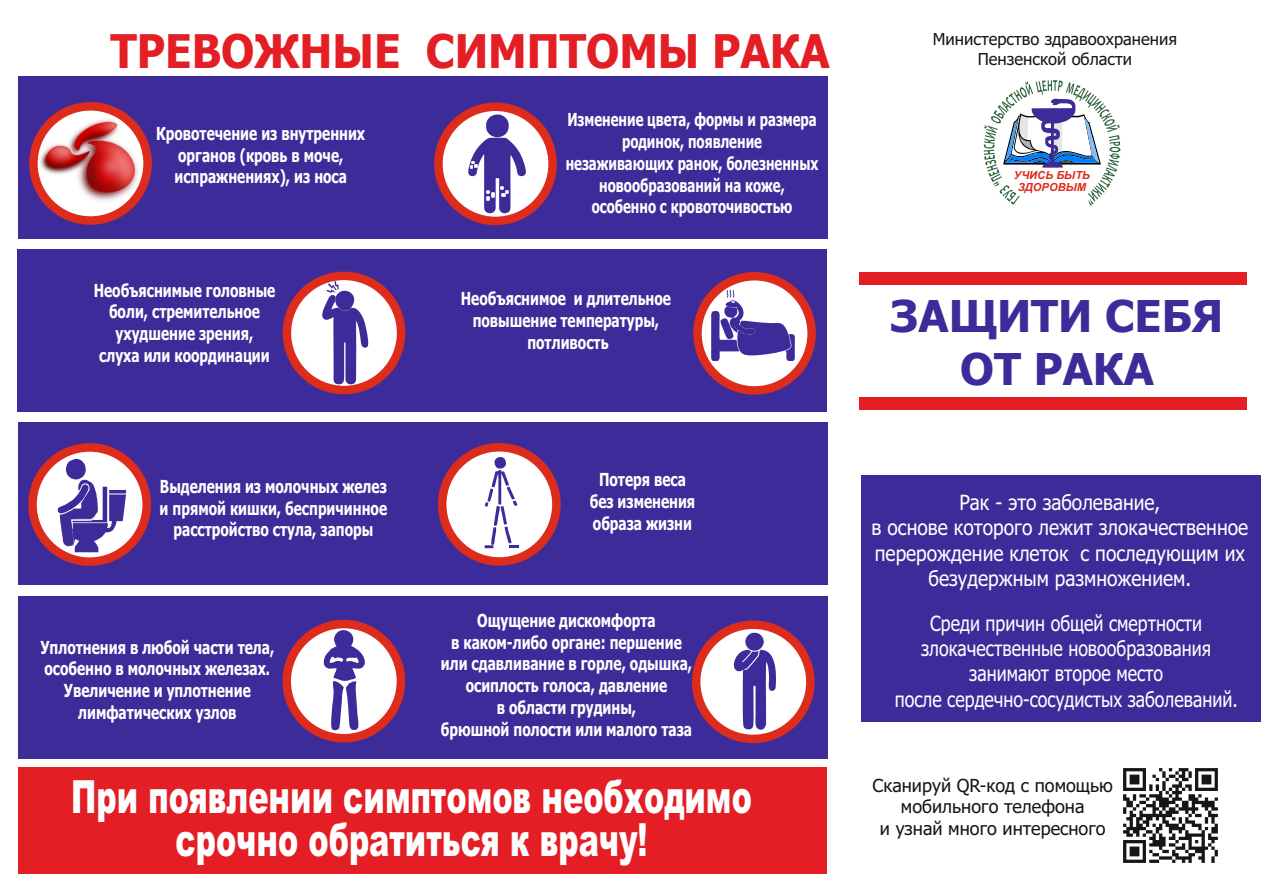
<style>
.page{position:relative;width:1263px;height:893px;background:#fff}
.page>*{position:absolute;margin:0;border:0;box-sizing:border-box;transform-origin:0 0}
.t1{font:700 46.5px "Tahoma";color:#e31e24;scale:.93 1}
.t2{font:900 45.75px/42.6px "Arial";color:#fff;text-align:center;scale:.66 1}
.t3{font:700 43.95px/53.1px "Tahoma";color:#3c2b99;text-align:center}
.t4{font:21px/25.3px "Tahoma";color:#fff;text-align:center;scale:.85 1}
.t5{font:21px/25.3px "Tahoma";color:#fff;text-align:center;scale:.91 1}
.t6{font:700 18px/21.8px "Tahoma";color:#fff;text-align:center;scale:.76 1}
.t7{font:700 18px/21.8px "Tahoma";color:#fff;text-align:center;scale:.73 1}
.t8{font:18px/21.8px "Tahoma";color:#151616;text-align:center}
.t9{font:16.5px/20px "Tahoma";color:#151616;text-align:center}
.t10{font:italic 700 11.1px/12.5px "Arial";color:#dd2b1c;text-align:center}
</style>
<div class="page">
<div style="left:861px;top:476px;width:400px;height:246px;background:#3c2b99"></div>
<div style="left:18px;top:596px;width:810px;height:162px;background:#3c2b99"></div>
<div style="left:18px;top:423px;width:809px;height:162px;background:#3c2b99"></div>
<div style="left:17px;top:249px;width:810px;height:162px;background:#3c2b99"></div>
<div style="left:19px;top:77px;width:809px;height:162px;background:#3c2b99"></div>
<div style="left:18px;top:768px;width:809px;height:106px;background:#e31e24"></div>
<svg style="left:29px;top:102px;width:123px;height:123px;background:#e36962"></svg>
<img style="left:38px;top:118px;width:102px;height:85px">
<svg style="left:283px;top:272px;width:122px;height:122px;background:#f0a6a0"></svg>
<svg style="left:321px;top:281px;width:48px;height:104px"></svg>
<svg style="left:434px;top:102px;width:123px;height:123px;background:#eb9791"></svg>
<svg style="left:468px;top:115px;width:58px;height:98px"></svg>
<svg style="left:28px;top:443px;width:123px;height:123px;background:#e98b85"></svg>
<svg style="left:58px;top:458px;width:68px;height:94px"></svg>
<svg style="left:438px;top:443px;width:123px;height:123px;background:#f0b2ae"></svg>
<svg style="left:484px;top:454px;width:34px;height:94px"></svg>
<svg style="left:693px;top:272px;width:123px;height:123px;background:#eb918b"></svg>
<svg style="left:710px;top:289px;width:86px;height:72px"></svg>
<svg style="left:282px;top:620px;width:123px;height:122px;background:#f0a8a3"></svg>
<svg style="left:323px;top:630px;width:44px;height:102px"></svg>
<svg style="left:692px;top:620px;width:123px;height:123px;background:#eea39f"></svg>
<svg style="left:730px;top:630px;width:47px;height:102px"></svg>
<div style="left:744px;top:632px;width:21px;height:20px;border:1px solid #fff;border-radius:50%"></div>
<img style="left:1123px;top:768px;width:95px;height:95px">
<svg style="left:984px;top:80px;width:136px;height:126px"></svg>
<div style="left:860px;top:273px;width:387px;height:12px;background:#e31e24"></div>
<div style="left:859px;top:397px;width:387px;height:12px;background:#e31e24"></div>
<h1 class="t1" style="left:110px;top:33px;width:775px">ТРЕВОЖНЫЕ СИМПТОМЫ РАКА</h1>
<p class="t6" style="left:156px;top:124px;width:276px">Кровотечение из внутренних органов (кровь в моче, испражнениях), из носа</p>
<p class="t6" style="left:94px;top:281px;width:241px">Необъяснимые головные боли, стремительное ухудшение зрения, слуха или координации</p>
<p class="t7" style="left:566px;top:110px;width:348px">Изменение цвета, формы и размера родинок, появление<br>незаживающих ранок, болезненных новообразований на коже, особенно с кровоточивостью</p>
<p class="t6" style="left:461px;top:289px;width:278px">Необъяснимое и длительное повышение температуры, потливость</p>
<p class="t6" style="left:160px;top:477px;width:301px">Выделения из молочных желез и прямой кишки, беспричинное расстройство стула, запоры</p>
<p class="t6" style="left:590px;top:470px;width:140px">Потеря веса без изменения образа жизни</p>
<p class="t6" style="left:40px;top:638px;width:309px">Уплотнения в любой части тела, особенно в молочных железах.<br>Увеличение и уплотнение лимфатических узлов</p>
<p class="t6" style="left:441px;top:611px;width:332px">Ощущение дискомфорта<br>в каком-либо органе: першение или сдавливание в горле, одышка, осиплость голоса, давление<br>в области грудины,<br>брюшной полости или малого таза</p>
<h2 class="t2" style="left:71px;top:780px;width:1033px">При появлении симптомов необходимо срочно обратиться к врачу!</h2>
<p class="t9" style="left:933px;top:31px;width:246px">Министерство здравоохранения<br>Пензенской области</p>
<p class="t10" style="left:1014px;top:170px;width:78px">УЧИСЬ БЫТЬ<br>ЗДОРОВЫМ</p>
<h3 class="t3" style="left:890px;top:293px;width:334px">ЗАЩИТИ СЕБЯ<br>ОТ РАКА</h3>
<p class="t5" style="left:871px;top:491px;width:415px">Рак - это заболевание,<br>в основе которого лежит злокачественное перерождение клеток с последующим их безудержным размножением.</p>
<p class="t4" style="left:895px;top:612px;width:405px">Среди причин общей смертности злокачественные новообразования занимают второе место<br>после сердечно-сосудистых заболеваний.</p>
<p class="t8" style="left:872px;top:776px;width:242px">Сканируй QR-код с помощью мобильного телефона<br>и узнай много интересного</p>
</div>
